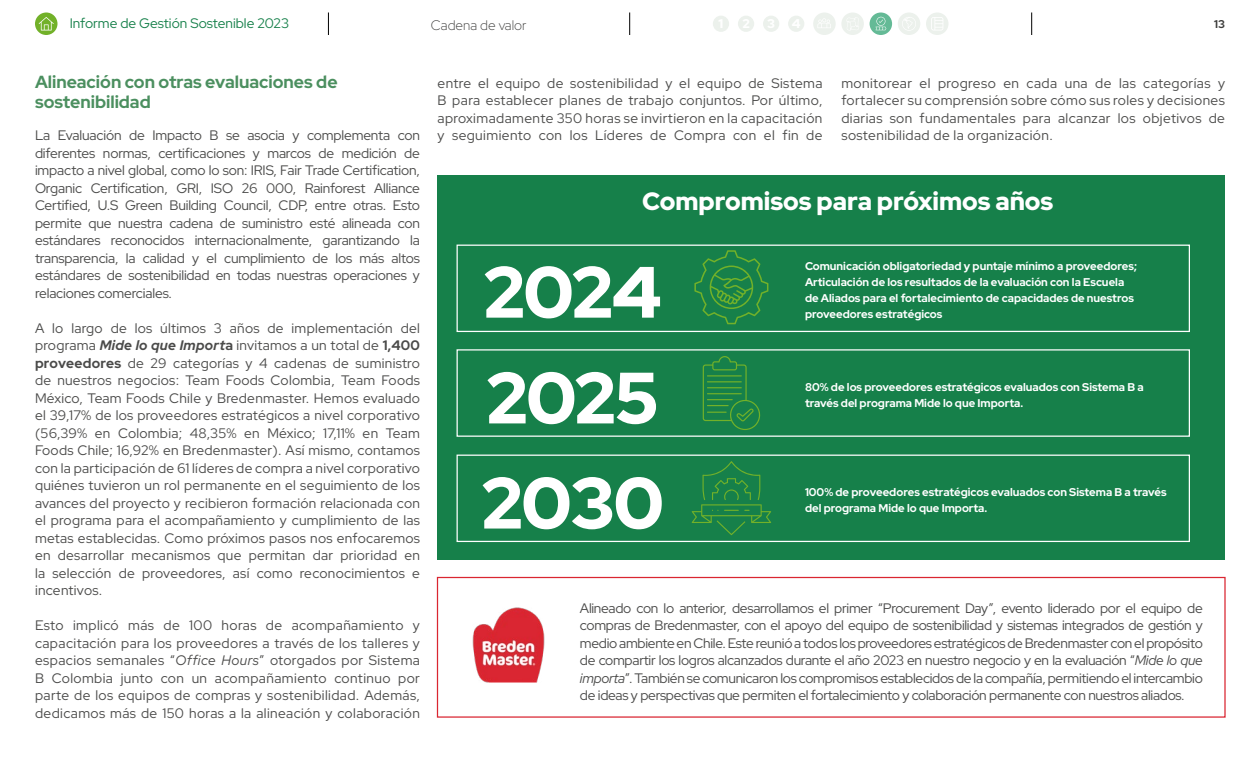
<style>
.page{position:relative;width:1260px;height:765px;background:#fff}
.page>*{position:absolute;margin:0;border:0;box-sizing:border-box;transform-origin:0 0}
.t1{font:900 72.5px/105.5px "Red Hat Display";letter-spacing:-.025em;color:#fff;text-align:justify}
.t2{font:900 25px "Red Hat Display";color:#fff}
.t3{font:700 17.5px/20px "Red Hat Display";color:#4b8f5f}
.t4{font:13.75px/17.5px "Red Hat Display";letter-spacing:.02em;color:#4a4a49;text-align:justify}
.t5{font:13.75px "Red Hat Display";color:#16804a}
.t6{font:300 13.75px "Red Hat Display";color:#3c3c3b}
.t7{font:700 11.25px/16.2px "Red Hat Display";color:#fff}
.t8{font:700 11.25px "Red Hat Display";color:#3c3c3b}
.s1{font-weight:700;font-style:italic}
.s2{font-weight:700}
.s3{font-style:italic}
</style>
<div class="page">
<div style="left:438px;top:175px;width:787px;height:385px;background:#16804a"></div>
<div style="left:437px;top:577px;width:789px;height:141px;border:1px solid #da2631"></div>
<img style="left:438px;top:608px;width:107px;height:74px">
<div style="left:457px;top:455px;width:733px;height:87px;border:1px solid #fff"></div>
<div style="left:457px;top:349px;width:733px;height:88px;border:1px solid #fff"></div>
<div style="left:457px;top:245px;width:733px;height:87px;border:1px solid #fff"></div>
<svg style="left:694px;top:250px;width:74px;height:74px"></svg>
<svg style="left:703px;top:356px;width:58px;height:74px"></svg>
<svg style="left:692px;top:461px;width:79px;height:74px"></svg>
<svg style="left:328px;top:12px;width:1px;height:23px"></svg>
<svg style="left:629px;top:12px;width:1px;height:23px"></svg>
<svg style="left:1031px;top:12px;width:1px;height:23px"></svg>
<svg style="left:35px;top:12px;width:23px;height:23px"></svg>
<svg style="left:39px;top:17px;width:15px;height:14px"></svg>
<div style="left:926px;top:12px;width:23px;height:23px;background:#ecf1ec;border-radius:50%"></div>
<svg style="left:931px;top:17px;width:12px;height:13px"></svg>
<div style="left:713px;top:16px;width:16px;height:16px;background:#ecf1ec;border-radius:50%"></div>
<div style="left:738px;top:16px;width:16px;height:16px;background:#ecf1ec;border-radius:50%"></div>
<div style="left:763px;top:16px;width:16px;height:16px;background:#ecf1ec;border-radius:50%"></div>
<div style="left:788px;top:16px;width:16px;height:16px;background:#ecf1ec;border-radius:50%"></div>
<div style="left:813px;top:12px;width:23px;height:23px;background:#ecf1ec;border-radius:50%"></div>
<svg style="left:818px;top:18px;width:13px;height:10px"></svg>
<div style="left:841px;top:12px;width:23px;height:23px;background:#ecf1ec;border-radius:50%"></div>
<div style="left:870px;top:12px;width:22px;height:23px;background:#64ba96;border-radius:50%"></div>
<svg style="left:876px;top:17px;width:10px;height:13px"></svg>
<div style="left:898px;top:12px;width:22px;height:23px;background:#ecf1ec;border-radius:50%"></div>
<svg style="left:902px;top:17px;width:14px;height:14px"></svg>
<p class="t5" style="left:70px;top:14px;width:221px">Informe de Gestión Sostenible 2023</p>
<p class="t6" style="left:431px;top:16px;width:97px">Cadena de valor</p>
<p class="t8" style="left:1214px;top:16px;width:12px">13</p>
<p class="t3" style="left:35px;top:72px;width:304px">Alineación con otras evaluaciones de sostenibilidad</p>
<p class="t4" style="left:35px;top:126px;width:387px">La Evaluación de Impacto B se asocia y complementa con diferentes normas, certificaciones y marcos de medición de impacto a nivel global, como lo son: IRIS, Fair Trade Certification, Organic Certification, GRI, ISO 26 000, Rainforest Alliance Certified, U.S Green Building Council, CDP, entre otras. Esto permite que nuestra cadena de suministro esté alineada con estándares reconocidos internacionalmente, garantizando la transparencia, la calidad y el cumplimiento de los más altos estándares de sostenibilidad en todas nuestras operaciones y relaciones comerciales.</p>
<p class="t4" style="left:35px;top:319px;width:387px">A lo largo de los últimos 3 años de implementación del programa <span class="s1">Mide lo que Import</span><span class="s2">a</span> invitamos a un total de <span class="s2">1,400 proveedores</span> de 29 categorías y 4 cadenas de suministro de nuestros negocios: Team Foods Colombia, Team Foods México, Team Foods Chile y Bredenmaster. Hemos evaluado el 39,17% de los proveedores estratégicos a nivel corporativo (56,39% en Colombia; 48,35% en México; 17,11% en Team Foods Chile; 16,92% en Bredenmaster). Así mismo, contamos con la participación de 61 líderes de compra a nivel corporativo quiénes tuvieron un rol permanente en el seguimiento de los avances del proyecto y recibieron formación relacionada con el programa para el acompañamiento y cumplimiento de las metas establecidas. Como próximos pasos nos enfocaremos en desarrollar mecanismos que permitan dar prioridad en la selección de proveedores, así como reconocimientos e incentivos.</p>
<p class="t4" style="left:35px;top:616px;width:387px">Esto implicó más de 100 horas de acompañamiento y capacitación para los proveedores a través de los talleres y espacios semanales “<span class="s3">Office Hours</span>” otorgados por Sistema B Colombia junto con un acompañamiento continuo por parte de los equipos de compras y sostenibilidad. Además, dedicamos más de 150 horas a la alineación y colaboración</p>
<p class="t4" style="left:438px;top:74px;width:387px">entre el equipo de sostenibilidad y el equipo de Sistema B para establecer planes de trabajo conjuntos. Por último, aproximadamente 350 horas se invirtieron en la capacitación y seguimiento con los Líderes de Compra con el fin de</p>
<p class="t4" style="left:841px;top:74px;width:385px">monitorear el progreso en cada una de las categorías y fortalecer su comprensión sobre cómo sus roles y decisiones diarias son fundamentales para alcanzar los objetivos de sostenibilidad de la organización.</p>
<h2 class="t2" style="left:642px;top:185px;width:413px">Compromisos para próximos años</h2>
<h1 class="t1" style="left:481px;top:239px;width:185px">2024<br>2025<br>2030</h1>
<p class="t7" style="left:805px;top:257px;width:333px">Comunicación obligatoriedad y puntaje mínimo a proveedores; Articulación de los resultados de la evaluación con la Escuela de Aliados para el fortalecimiento de capacidades de nuestros proveedores estratégicos</p>
<p class="t7" style="left:805px;top:378px;width:340px">80% de los proveedores estratégicos evaluados con Sistema B a través del programa Mide lo que Importa.</p>
<p class="t7" style="left:805px;top:484px;width:363px">100% de proveedores estratégicos evaluados con Sistema B a través del programa Mide lo que Importa.</p>
<p class="t4" style="left:580px;top:599px;width:624px">Alineado con lo anterior, desarrollamos el primer “Procurement Day”, evento liderado por el equipo de compras de Bredenmaster, con el apoyo del equipo de sostenibilidad y sistemas integrados de gestión y medio ambiente en Chile. Este reunió a todos los proveedores estratégicos de Bredenmaster con el propósito de compartir los logros alcanzados durante el año 2023 en nuestro negocio y en la evaluación “<span class="s3">Mide lo que importa</span>”. También se comunicaron los compromisos establecidos de la compañía, permitiendo el intercambio de ideas y perspectivas que permiten el fortalecimiento y colaboración permanente con nuestros aliados.</p>
</div>
